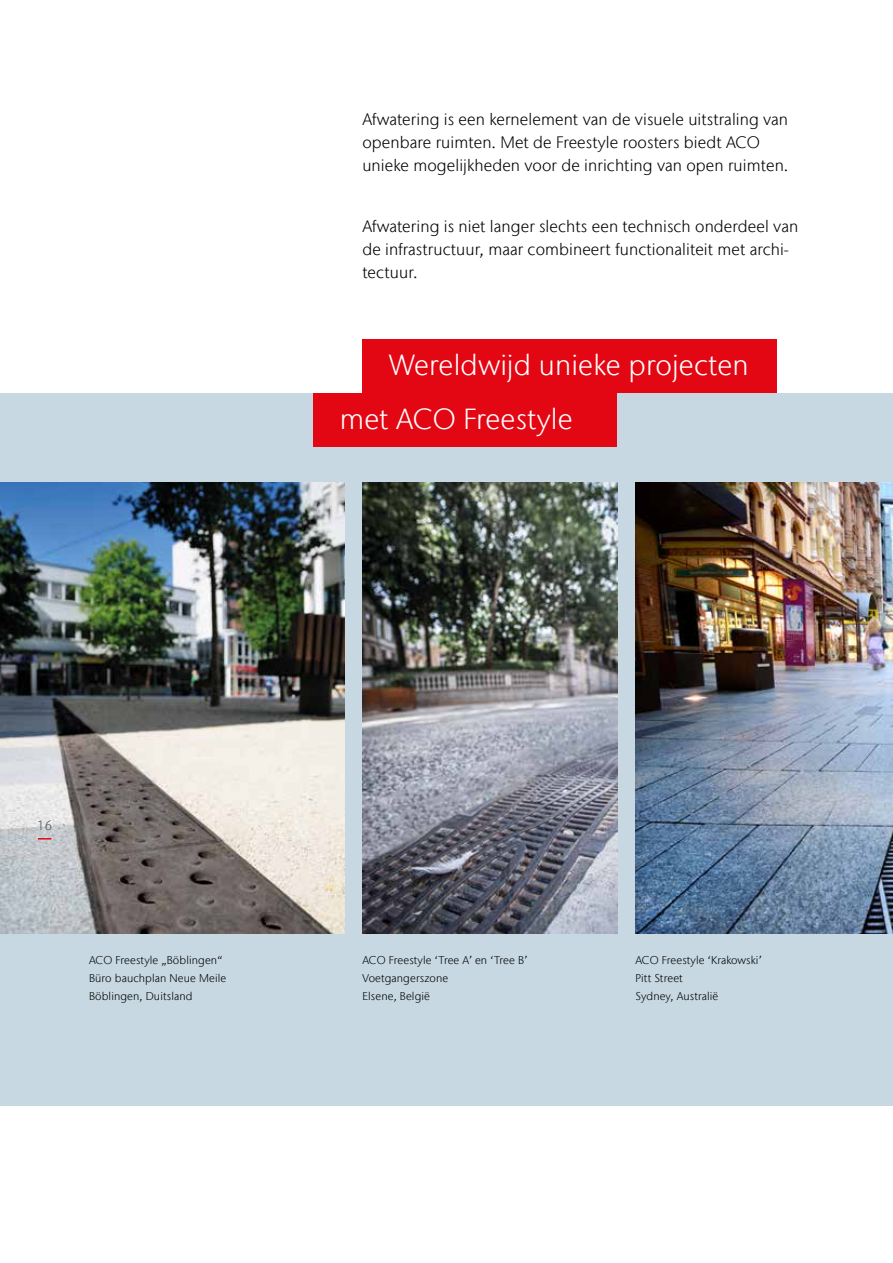
<style>
.page{position:relative;width:893px;height:1263px;background:#fff}
.page>*{position:absolute;margin:0;border:0;box-sizing:border-box;transform-origin:0 0}
.t1{font:300 28.95px "Stone Sans IIITC Com";letter-spacing:.005em;color:#fff}
.t2{font:300 16.5px/23.1px "Stone Sans IIITC Com";letter-spacing:.005em;color:#000}
.t3{font:300 13.5px "Stone Sans IIITC Com";color:#575756}
.t4{font:300 11.25px/17.9px "Stone Sans IIITC Com";letter-spacing:.01em;color:#000}
</style>
<div class="page">
<div style="left:0;top:393px;width:893px;height:713px;background:#c7d8e2"></div>
<img style="left:362px;top:482px;width:255px;height:451px">
<img style="left:0;top:482px;width:344px;height:451px">
<img style="left:635px;top:482px;width:258px;height:451px">
<div style="left:313px;top:393px;width:303px;height:53px;background:#e30613"></div>
<div style="left:362px;top:339px;width:415px;height:54px;background:#e30613"></div>
<svg style="left:38px;top:838px;width:13px;height:1px"></svg>
<p class="t2" style="left:362px;top:108px;width:428px">Afwatering is een kernelement van de visuele uitstraling van openbare ruimten. Met de Freestyle roosters biedt ACO unieke mogelijkheden voor de inrichting van open ruimten.</p>
<p class="t2" style="left:362px;top:215px;width:437px">Afwatering is niet langer slechts een technisch onderdeel van de infrastructuur, maar combineert functionaliteit met archi&shy;tectuur.</p>
<h1 class="t1" style="left:389px;top:348px;width:361px">Wereldwijd unieke projecten</h1>
<h1 class="t1" style="left:340px;top:401px;width:234px">met ACO Freestyle</h1>
<p class="t3" style="left:37px;top:816px;width:16px">16</p>
<p class="t4" style="left:89px;top:951px;width:139px">ACO Freestyle „Böblingen“<br>Büro bauchplan Neue Meile<br>Böblingen, Duitsland</p>
<p class="t4" style="left:362px;top:951px;width:166px">ACO Freestyle ‘Tree A’ en ‘Tree B’<br>Voetgangerszone<br>Elsene, België</p>
<p class="t4" style="left:635px;top:951px;width:128px">ACO Freestyle ‘Krakowski’<br>Pitt Street<br>Sydney, Australië</p>
</div>
